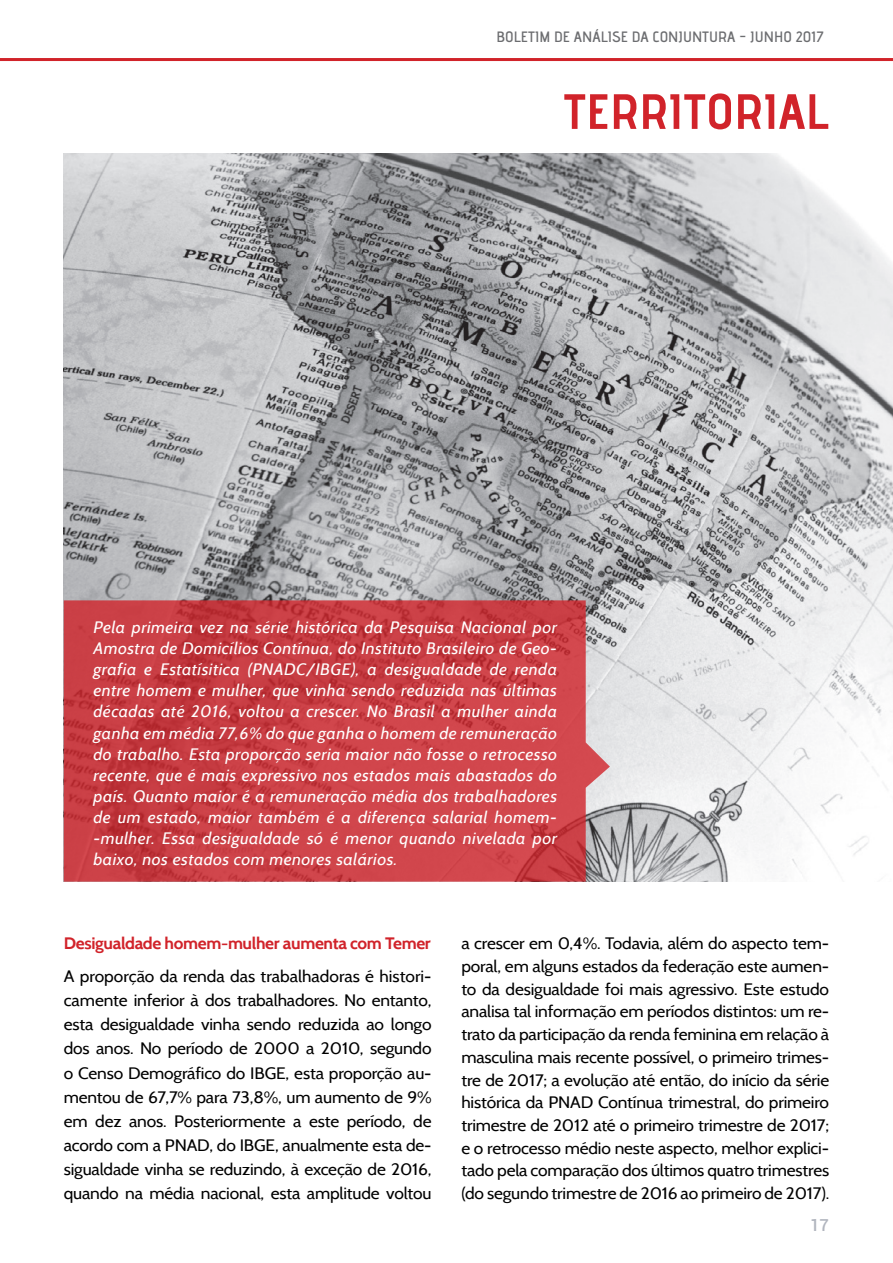
<style>
.page{position:relative;width:893px;height:1263px;background:#fff}
.page>*{position:absolute;margin:0;border:0;box-sizing:border-box;transform-origin:0 0}
.Paragraph_Style_blac{font:49.5px "advent Bd 3";color:#d1232a;scale:1.05 1}
.t1{font:16.5px/22.6px "Cabin";letter-spacing:-.01em;color:#000;text-align:justify;scale:1.05 1}
.t2{font:italic 16.5px/21px "Cabin";letter-spacing:.025em;color:#fff;text-align:justify;scale:1.05 1}
.t3{font:700 16.5px "Cabin";letter-spacing:-.02em;color:#d1232a;scale:1.05 1}
.t4{font:500 16.5px "Roboto";color:#b1b5be}
.t5{font:15px "advent Bd 2";color:#6c6d70;scale:1.05 1}
</style>
<div class="page">
<hr style="left:0;top:58px;width:893px;height:3px;background:#d1232a">
<img style="left:64px;top:154px;width:829px;height:728px">
<svg style="left:64px;top:600px;width:546px;height:282px;background:#c9444a"></svg>
<p class="t5" style="left:497px;top:28px;width:313px">BOLETIM DE ANÁLISE DA CONJUNTURA - JUNHO 2017</p>
<p class="Paragraph_Style_blac" style="left:563px;top:81px;width:254px">TERRITORIAL</p>
<p class="t2" style="left:94px;top:617px;width:443px">Pela primeira vez na série histórica da Pesquisa Nacional por Amostra de Domicílios Contínua, do Instituto Brasileiro de Geo&shy;grafia e Estatísitica (PNADC/IBGE), a desigualdade de renda entre homem e mulher, que vinha sendo reduzida nas últimas décadas até 2016, voltou a crescer. No Brasil a mulher ainda ganha em média 77,6% do que ganha o homem de remuneração do trabalho. Esta proporção seria maior não fosse o retrocesso recente, que é mais expressivo nos estados mais abastados do país. Quanto maior é a remuneração média dos trabalhadores de um estado, maior também é a diferença salarial homem--mulher. Essa desigualdade só é menor quando nivelada por baixo, nos estados com menores salários.</p>
<p class="t3" style="left:64px;top:933px;width:351px">Desigualdade homem-mulher aumenta com Temer</p>
<p class="t1" style="left:64px;top:964px;width:352px;line-height:24.2px">A proporção da renda das trabalhadoras é histori&shy;camente inferior à dos trabalhadores. No entanto, esta desigualdade vinha sendo reduzida ao longo dos anos. No período de 2000 a 2010, segundo o Censo Demográfico do IBGE, esta proporção au&shy;mentou de 67,7% para 73,8%, um aumento de 9% em dez anos. Posteriormente a este período, de acordo com a PNAD, do IBGE, anualmente esta de&shy;sigualdade vinha se reduzindo, à exceção de 2016, quando na média nacional, esta amplitude voltou</p>
<p class="t1" style="left:461px;top:932px;width:352px">a crescer em 0,4%. Todavia, além do aspecto tem&shy;poral, em alguns estados da federação este aumen&shy;to da desigualdade foi mais agressivo. Este estudo analisa tal informação em períodos distintos: um re&shy;trato da participação da renda feminina em relação à masculina mais recente possível, o primeiro trimes&shy;tre de 2017; a evolução até então, do início da série histórica da PNAD Contínua trimestral, do primeiro trimestre de 2012 até o primeiro trimestre de 2017; e o retrocesso médio neste aspecto, melhor explici&shy;tado pela comparação dos últimos quatro trimestres (do segundo trimestre de 2016 ao primeiro de 2017).</p>
<p class="t4" style="left:810px;top:1214px;width:20px">17</p>
</div>
